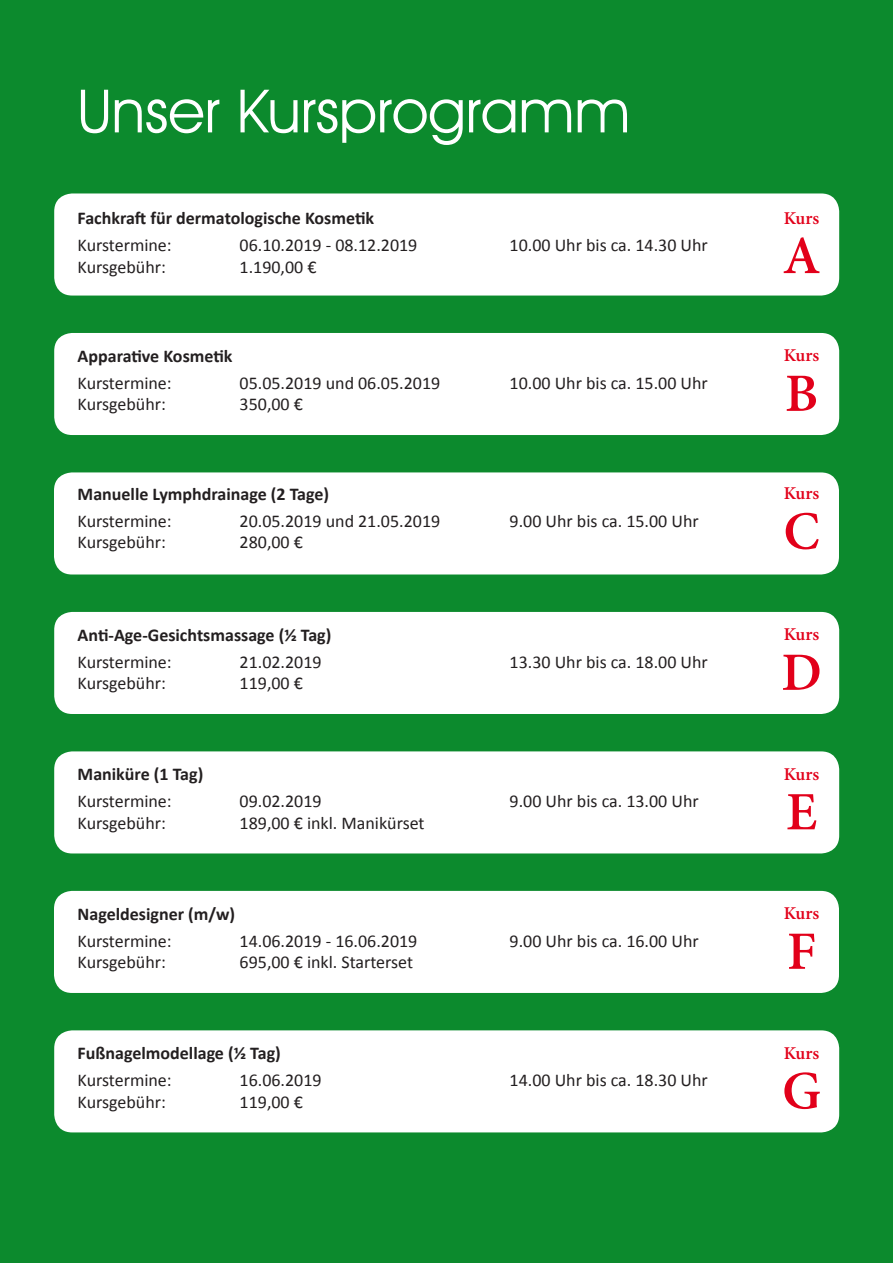
<style>
.page{position:relative;width:893px;height:1263px;background:#0c8a2d}
.page>*{position:absolute;margin:0;border:0;box-sizing:border-box;transform-origin:0 0}
.t1{font:60px "Avant Garde Bk BT Book";color:#fff}
.t2{font:600 54px "Minion Pro";color:#e2001a}
.t3{font:18px "Calibri";color:#231f20}
.t4{font:700 18px "Calibri";color:#231f20}
.t5{font:600 18px "Minion Pro";color:#e2001a}
</style>
<div class="page">
<div style="left:54px;top:193px;width:785px;height:103px;background:#fff;border-radius:18px"></div>
<div style="left:54px;top:333px;width:785px;height:102px;background:#fff;border-radius:18px"></div>
<div style="left:54px;top:472px;width:785px;height:102px;background:#fff;border-radius:18px"></div>
<div style="left:54px;top:612px;width:785px;height:102px;background:#fff;border-radius:18px"></div>
<div style="left:54px;top:751px;width:785px;height:102px;background:#fff;border-radius:18px"></div>
<div style="left:54px;top:891px;width:785px;height:102px;background:#fff;border-radius:18px"></div>
<div style="left:54px;top:1030px;width:785px;height:102px;background:#fff;border-radius:18px"></div>
<h1 class="t1" style="left:78px;top:75px;width:554px">Unser Kursprogramm</h1>
<p class="t4" style="left:78px;top:206px;width:298px">Fachkraft für dermatologische Kosmetik</p>
<p class="t3" style="left:78px;top:234px;width:96px">Kurstermine:</p>
<p class="t3" style="left:240px;top:234px;width:179px">06.10.2019 - 08.12.2019</p>
<p class="t3" style="left:510px;top:234px;width:200px">10.00 Uhr bis ca. 14.30 Uhr</p>
<p class="t3" style="left:78px;top:255px;width:90px">Kursgebühr:</p>
<p class="t3" style="left:240px;top:255px;width:78px">1.190,00 €</p>
<p class="t4" style="left:78px;top:344px;width:156px">Apparative Kosmetik</p>
<p class="t3" style="left:78px;top:371px;width:96px">Kurstermine:</p>
<p class="t3" style="left:240px;top:371px;width:202px">05.05.2019 und 06.05.2019</p>
<p class="t3" style="left:510px;top:371px;width:200px">10.00 Uhr bis ca. 15.00 Uhr</p>
<p class="t3" style="left:78px;top:393px;width:90px">Kursgebühr:</p>
<p class="t3" style="left:240px;top:393px;width:65px">350,00 €</p>
<p class="t4" style="left:78px;top:482px;width:253px">Manuelle Lymphdrainage (2 Tage)</p>
<p class="t3" style="left:78px;top:509px;width:96px">Kurstermine:</p>
<p class="t3" style="left:240px;top:509px;width:202px">20.05.2019 und 21.05.2019</p>
<p class="t3" style="left:510px;top:509px;width:191px">9.00 Uhr bis ca. 15.00 Uhr</p>
<p class="t3" style="left:78px;top:531px;width:90px">Kursgebühr:</p>
<p class="t3" style="left:240px;top:531px;width:65px">280,00 €</p>
<p class="t4" style="left:78px;top:623px;width:255px">Anti-Age-Gesichtsmassage (½ Tag)</p>
<p class="t3" style="left:78px;top:650px;width:96px">Kurstermine:</p>
<p class="t3" style="left:240px;top:650px;width:84px">21.02.2019</p>
<p class="t3" style="left:510px;top:650px;width:200px">13.30 Uhr bis ca. 18.00 Uhr</p>
<p class="t3" style="left:78px;top:672px;width:90px">Kursgebühr:</p>
<p class="t3" style="left:240px;top:672px;width:65px">119,00 €</p>
<p class="t4" style="left:78px;top:763px;width:127px">Maniküre (1 Tag)</p>
<p class="t3" style="left:78px;top:790px;width:96px">Kurstermine:</p>
<p class="t3" style="left:240px;top:790px;width:84px">09.02.2019</p>
<p class="t3" style="left:510px;top:790px;width:191px">9.00 Uhr bis ca. 13.00 Uhr</p>
<p class="t3" style="left:78px;top:811px;width:90px">Kursgebühr:</p>
<p class="t3" style="left:240px;top:811px;width:187px">189,00 € inkl. Manikürset</p>
<p class="t4" style="left:78px;top:902px;width:159px">Nageldesigner (m/w)</p>
<p class="t3" style="left:78px;top:929px;width:96px">Kurstermine:</p>
<p class="t3" style="left:240px;top:929px;width:179px">14.06.2019 - 16.06.2019</p>
<p class="t3" style="left:510px;top:929px;width:191px">9.00 Uhr bis ca. 16.00 Uhr</p>
<p class="t3" style="left:78px;top:951px;width:90px">Kursgebühr:</p>
<p class="t3" style="left:240px;top:951px;width:175px">695,00 € inkl. Starterset</p>
<p class="t4" style="left:78px;top:1042px;width:205px">Fußnagelmodellage (½ Tag)</p>
<p class="t3" style="left:78px;top:1069px;width:96px">Kurstermine:</p>
<p class="t3" style="left:240px;top:1069px;width:84px">16.06.2019</p>
<p class="t3" style="left:510px;top:1069px;width:200px">14.00 Uhr bis ca. 18.30 Uhr</p>
<p class="t3" style="left:78px;top:1090px;width:90px">Kursgebühr:</p>
<p class="t3" style="left:240px;top:1090px;width:65px">119,00 €</p>
<p class="t5" style="left:784px;top:205px;width:37px">Kurs</p>
<h2 class="t2" style="left:783px;top:218px;width:39px">A</h2>
<p class="t5" style="left:784px;top:343px;width:37px">Kurs</p>
<h2 class="t2" style="left:785px;top:356px;width:35px">B</h2>
<p class="t5" style="left:784px;top:481px;width:37px">Kurs</p>
<h2 class="t2" style="left:783px;top:494px;width:38px">C</h2>
<p class="t5" style="left:784px;top:622px;width:37px">Kurs</p>
<h2 class="t2" style="left:781px;top:635px;width:42px">D</h2>
<p class="t5" style="left:784px;top:762px;width:37px">Kurs</p>
<h2 class="t2" style="left:786px;top:775px;width:33px">E</h2>
<p class="t5" style="left:784px;top:901px;width:37px">Kurs</p>
<h2 class="t2" style="left:787px;top:914px;width:31px">F</h2>
<p class="t5" style="left:784px;top:1040px;width:37px">Kurs</p>
<h2 class="t2" style="left:782px;top:1054px;width:41px">G</h2>
</div>
